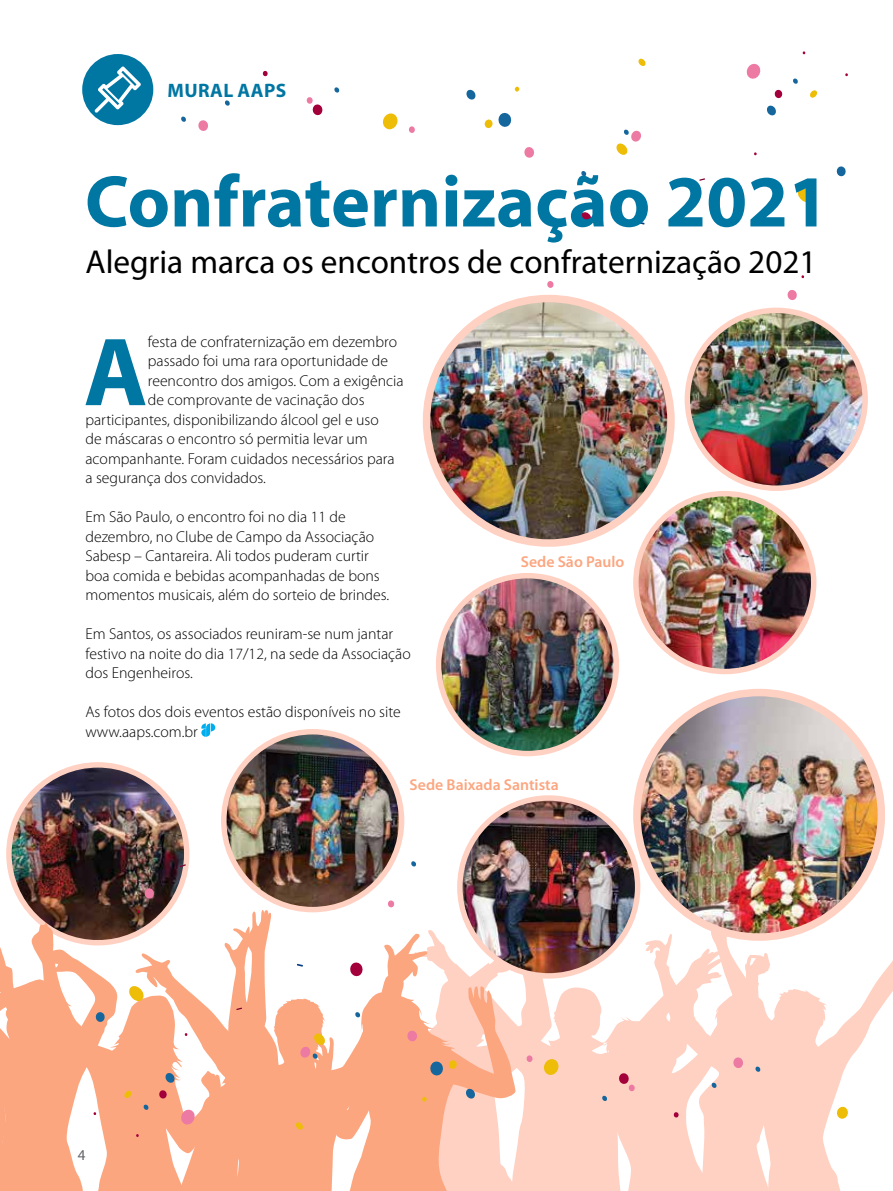
<style>
.page{position:relative;width:893px;height:1191px;background:#fff}
.page>*{position:absolute;margin:0;border:0;box-sizing:border-box;transform-origin:0 0}
.t1{font:700 97.65px "Myriad Pro";color:#0076a3}
.t2{font:700 73.8px "Myriad Pro";color:#0076a3}
.t3{font:33.15px "Myriad Pro";color:#000}
.t4{font:700 19.5px "Myriad Pro";letter-spacing:.02em;color:#0076a3}
.t5{font:300 15.75px/19.5px "Myriad Pro";color:#000}
.t6{font:600 15.75px "Myriad Pro";color:#fca680}
.t7{font:15px "Myriad Pro";color:#636466}
</style>
<div class="page">
<img style="left:11px;top:766px;width:176px;height:156px">
<div style="left:6px;top:762px;width:183px;height:183px;border:5px solid #ffd1c2;border-radius:50%"></div>
<svg style="left:699px;top:178px;width:6px;height:3px"></svg>
<svg style="left:638px;top:222px;width:7px;height:3px"></svg>
<svg style="left:797px;top:187px;width:16px;height:15px"></svg>
<svg style="left:810px;top:90px;width:7px;height:8px"></svg>
<div style="left:485px;top:120px;width:8px;height:8px;background:#edbd08;border-radius:50%"></div>
<svg style="left:515px;top:87px;width:4px;height:5px"></svg>
<svg style="left:638px;top:59px;width:8px;height:7px"></svg>
<svg style="left:524px;top:147px;width:10px;height:11px"></svg>
<svg style="left:746px;top:63px;width:15px;height:16px"></svg>
<svg style="left:498px;top:112px;width:14px;height:15px"></svg>
<svg style="left:836px;top:166px;width:10px;height:11px"></svg>
<svg style="left:767px;top:105px;width:9px;height:11px"></svg>
<svg style="left:581px;top:171px;width:5px;height:6px"></svg>
<svg style="left:547px;top:281px;width:7px;height:7px"></svg>
<svg style="left:787px;top:290px;width:10px;height:10px"></svg>
<svg style="left:466px;top:89px;width:10px;height:11px"></svg>
<svg style="left:334px;top:87px;width:5px;height:6px"></svg>
<svg style="left:181px;top:116px;width:5px;height:6px"></svg>
<svg style="left:198px;top:120px;width:10px;height:11px"></svg>
<svg style="left:616px;top:129px;width:25px;height:26px"></svg>
<svg style="left:793px;top:78px;width:5px;height:6px"></svg>
<svg style="left:225px;top:100px;width:5px;height:6px"></svg>
<svg style="left:262px;top:70px;width:6px;height:7px"></svg>
<div style="left:383px;top:113px;width:15px;height:16px;background:#edbd08;border-radius:50%"></div>
<svg style="left:409px;top:126px;width:6px;height:7px"></svg>
<svg style="left:306px;top:97px;width:17px;height:19px"></svg>
<svg style="left:578px;top:212px;width:14px;height:14px"></svg>
<svg style="left:774px;top:89px;width:9px;height:10px"></svg>
<svg style="left:709px;top:900px;width:184px;height:291px"></svg>
<svg style="left:428px;top:929px;width:292px;height:262px;fill:#ffd1c2"></svg>
<svg style="left:287px;top:933px;width:133px;height:258px"></svg>
<svg style="left:31px;top:922px;width:128px;height:269px;fill:#fca680"></svg>
<svg style="left:201px;top:723px;width:14px;height:14px"></svg>
<div style="left:82px;top:54px;width:71px;height:71px;background:#0076a3;border-radius:50%"></div>
<svg style="left:95px;top:66px;width:46px;height:47px"></svg>
<svg style="left:180px;top:864px;width:6px;height:3px"></svg>
<svg style="left:128px;top:986px;width:16px;height:15px"></svg>
<svg style="left:124px;top:1090px;width:8px;height:8px"></svg>
<svg style="left:411px;top:861px;width:5px;height:6px"></svg>
<svg style="left:144px;top:887px;width:10px;height:12px"></svg>
<div style="left:837px;top:1106px;width:11px;height:12px;background:#edbd08;border-radius:50%"></div>
<svg style="left:143px;top:1104px;width:6px;height:6px"></svg>
<svg style="left:600px;top:934px;width:190px;height:257px"></svg>
<svg style="left:295px;top:942px;width:269px;height:249px"></svg>
<svg style="left:0;top:945px;width:118px;height:246px"></svg>
<svg style="left:136px;top:1133px;width:3px;height:4px"></svg>
<svg style="left:159px;top:909px;width:128px;height:282px"></svg>
<img style="left:427px;top:298px;width:244px;height:245px;border-radius:122px">
<div style="left:423px;top:295px;width:252px;height:252px;border:8px solid #ffd1c2;border-radius:50%"></div>
<img style="left:687px;top:310px;width:178px;height:178px;border-radius:89px">
<div style="left:685px;top:308px;width:183px;height:183px;border:5px solid #ffd1c2;border-radius:50%"></div>
<img style="left:636px;top:493px;width:178px;height:178px;border-radius:89px">
<div style="left:633px;top:491px;width:183px;height:183px;border:5px solid #ffd1c2;border-radius:50%"></div>
<img style="left:439px;top:577px;width:177px;height:175px">
<div style="left:436px;top:573px;width:183px;height:183px;border:5px solid #ffd1c2;border-radius:50%"></div>
<img style="left:637px;top:692px;width:244px;height:245px;border-radius:122px">
<div style="left:633px;top:689px;width:252px;height:251px;border:8px solid #ffd1c2;border-radius:50%"></div>
<img style="left:460px;top:799px;width:178px;height:176px">
<div style="left:457px;top:795px;width:183px;height:183px;border:5px solid #ffd1c2;border-radius:50%"></div>
<img style="left:226px;top:731px;width:176px;height:178px">
<div style="left:221px;top:729px;width:183px;height:183px;border:5px solid #ffd1c2;border-radius:50%"></div>
<div style="left:859px;top:1081px;width:34px;height:45px;background:#fff"></div>
<p class="t4" style="left:167px;top:79px;width:120px">MURAL AAPS</p>
<h2 class="t2" style="left:85px;top:160px;width:746px">Confraternização 2021</h2>
<h3 class="t3" style="left:85px;top:241px;width:732px">Alegria marca os encontros de confraternização 2021</h3>
<h1 class="t1" style="left:84px;top:317px;width:66px">A</h1>
<p class="t5" style="left:148px;top:332px;width:251px">festa de confraternização em dezembro</p>
<p class="t5" style="left:148px;top:351px;width:242px">passado foi uma rara oportunidade de</p>
<p class="t5" style="left:148px;top:371px;width:257px">reencontro dos amigos. Com a exigência</p>
<p class="t5" style="left:148px;top:390px;width:218px">de comprovante de vacinação dos</p>
<p class="t5" style="left:85px;top:410px;width:295px">participantes, disponibilizando álcool gel e uso</p>
<p class="t5" style="left:85px;top:429px;width:284px">de máscaras o encontro só permitia levar um</p>
<p class="t5" style="left:85px;top:449px;width:311px">acompanhante. Foram cuidados necessários para</p>
<p class="t5" style="left:85px;top:468px;width:182px">a segurança dos convidados.</p>
<p class="t5" style="left:85px;top:507px;width:305px">Em São Paulo, o encontro foi no dia 11 de dezembro, no Clube de Campo da Associação Sabesp – Cantareira. Ali todos puderam curtir boa comida e bebidas acompanhadas de bons momentos musicais, além do sorteio de brindes.</p>
<p class="t5" style="left:85px;top:624px;width:327px">Em Santos, os associados reuniram-se num jantar festivo na noite do dia 17/12, na sede da Associação dos Engenheiros.</p>
<p class="t5" style="left:85px;top:702px;width:317px">As fotos dos dois eventos estão disponíveis no site www.aaps.com.br</p>
<p class="t6" style="left:521px;top:552px;width:105px">Sede São Paulo</p>
<p class="t7" style="left:78px;top:1145px;width:9px">4</p>
<p class="t6" style="left:410px;top:774px;width:151px">Sede Baixada Santista</p>
</div>
